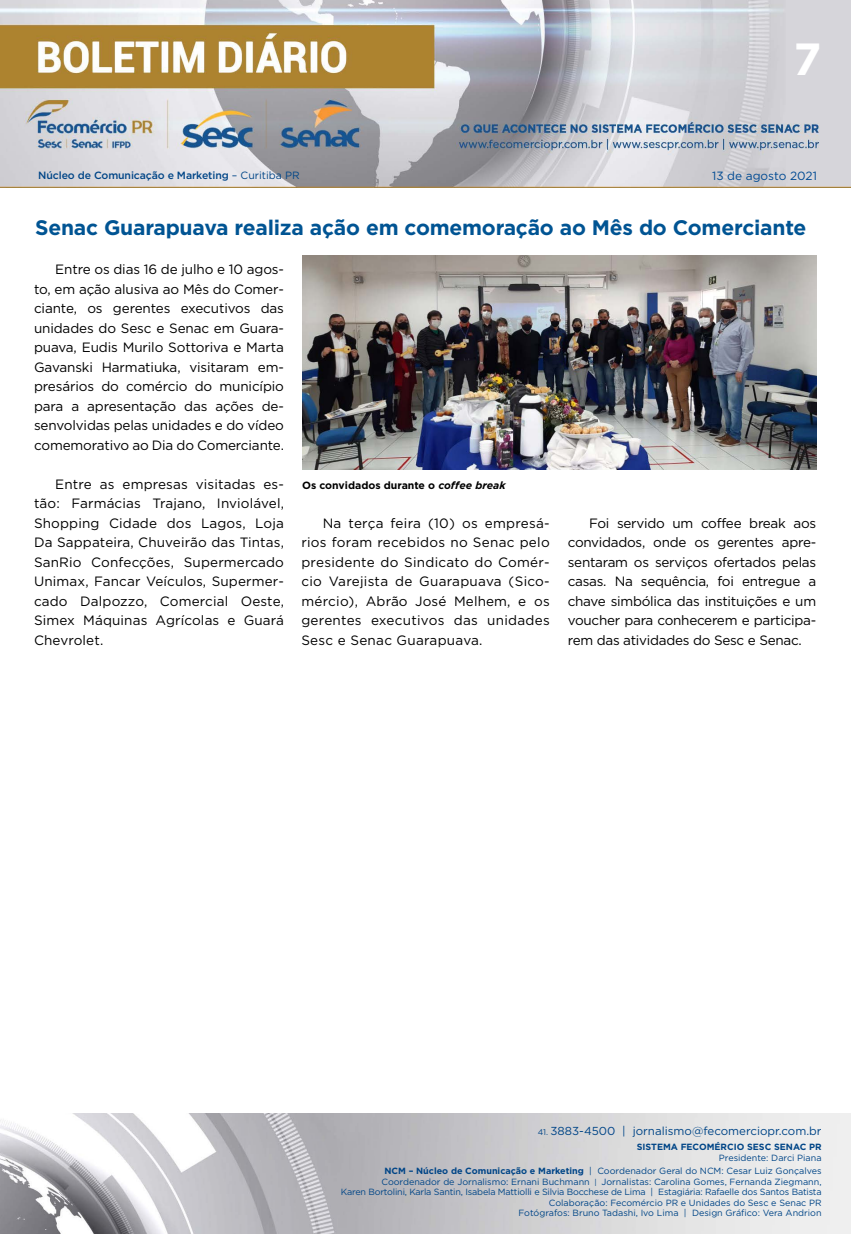
<style>
.page{position:relative;width:851px;height:1234px;background:#fff}
.page>*{position:absolute;margin:0;border:0;box-sizing:border-box;transform-origin:0 0}
.t1{font:700 45px "Gotham";color:#fff}
.t2{font:700 21px "Gotham";letter-spacing:-.01em;color:#005493}
.t3{font:13.5px/19.5px "Gotham";letter-spacing:-.01em;color:#000;text-align:justify}
.t4{font:11.85px "Gotham";color:#004a93}
.t5{font:11.55px "Gotham";color:#004587}
.t6{font:500 10.5px "Gotham";letter-spacing:-.01em;color:#004587}
.t7{font:700 10.5px "Gotham";color:#000}
.t8{font:9px/10.5px "Gotham";color:#004587;text-align:right}
.t9{font:700 9px "Gotham";color:#004587}
.s1{font-weight:400}
.s2{font-style:italic}
.s3{font-size:8.25px}
.s4{font-weight:700}
.s5{font-size:7.65px}
</style>
<div class="page">
<img style="left:0;top:0;width:850px;height:188px">
<img style="left:0;top:1113px;width:850px;height:120px">
<img style="left:302px;top:255px;width:514px;height:214px">
<h1 class="t1" style="left:793px;top:29px;width:29px">7</h1>
<p class="t6" style="left:38px;top:168px;width:263px">Núcleo de Comunicação e Marketing <span class="s1">– Curitiba PR</span></p>
<p class="t4" style="left:712px;top:168px;width:106px">13 de agosto 2021</p>
<h2 class="t2" style="left:35px;top:214px;width:772px">Senac Guarapuava realiza ação em comemoração ao Mês do Comerciante</h2>
<p class="t3" style="left:34px;top:259px;width:251px;text-indent:21px">Entre os dias 16 de julho e 10 agos&shy;to, em ação alusiva ao Mês do Comer&shy;ciante, os gerentes executivos das unidades do Sesc e Senac em Guara&shy;puava, Eudis Murilo Sottoriva e Marta Gavanski Harmatiuka, visitaram em&shy;presários do comércio do município para a apresentação das ações de&shy;senvolvidas pelas unidades e do vídeo comemorativo ao Dia do Comerciante.</p>
<p class="t3" style="left:34px;top:474px;width:251px;text-indent:21px">Entre as empresas visitadas es&shy;tão: Farmácias Trajano, Inviolável, Shopping Cidade dos Lagos, Loja Da Sappateira, Chuveirão das Tintas, SanRio Confecções, Supermercado Unimax, Fancar Veículos, Supermer&shy;cado Dalpozzo, Comercial Oeste, Simex Máquinas Agrícolas e Guará Chevrolet.</p>
<p class="t7" style="left:302px;top:478px;width:205px">Os convidados durante o <span class="s2">coffee break</span></p>
<p class="t3" style="left:301px;top:513px;width:250px;text-indent:21px">Na terça feira (10) os empresá&shy;rios foram recebidos no Senac pelo presidente do Sindicato do Comér&shy;cio Varejista de Guarapuava (Sico&shy;mércio), Abrão José Melhem, e os gerentes executivos das unidades Sesc e Senac Guarapuava.</p>
<p class="t3" style="left:567px;top:513px;width:250px;text-indent:21px">Foi servido um coffee break aos convidados, onde os gerentes apre&shy;sentaram os serviços ofertados pelas casas. Na sequência, foi entregue a chave simbólica das instituições e um voucher para conhecerem e participa&shy;rem das atividades do Sesc e Senac.</p>
<p class="t5" style="left:537px;top:1123px;width:285px"><span class="s3">41.</span> 3883-4500 | jornalismo@fecomerciopr.com.br</p>
<p class="t9" style="left:636px;top:1140px;width:186px">SISTEMA FECOMÉRCIO SESC SENAC PR</p>
<p class="t8" style="left:384px;top:1150px;width:438px;line-height:13.5px">Presidente: Darci Piana<br><span class="s4">NCM – Núcleo de Comunicação e Marketing</span> | Coordenador Geral do NCM: Cesar Luiz Gonçalves</p>
<p class="t8" style="left:341px;top:1175px;width:482px">Coordenador de Jornalismo: Ernani Buchmann <span class="s5">|</span> Jornalistas: Carolina Gomes, Fernanda Ziegmann,<br>Karen Bortolini, Karla Santin, Isabela Mattiolli e Silvia Bocchese de Lima | Estagiária: Rafaelle dos Santos Batista Colaboração: Fecomércio PR e Unidades do Sesc e Senac PR<br>Fotógrafos: Bruno Tadashi, Ivo Lima | Design Gráfico: Vera Andrion</p>
</div>
